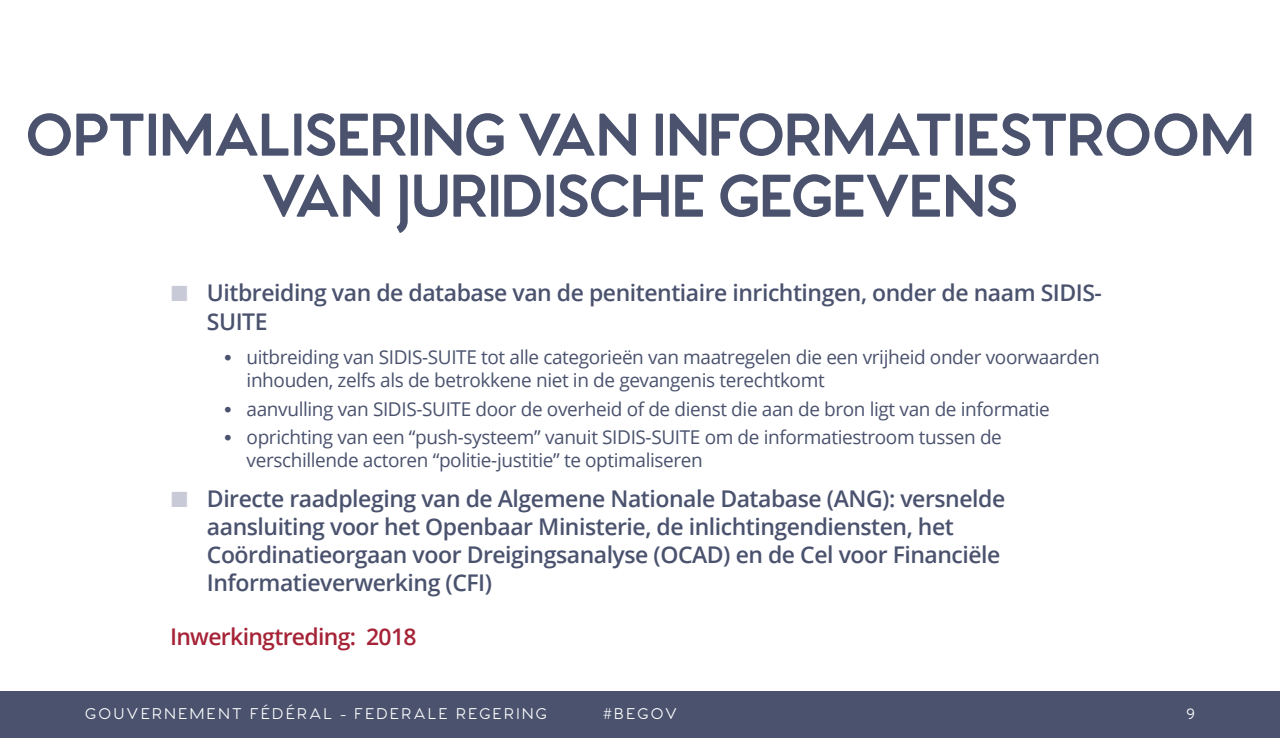
<style>
.page{position:relative;width:1280px;height:738px;background:#fff}
.page>*{position:absolute;margin:0;border:0;box-sizing:border-box;transform-origin:0 0}
.TTITRE{font:700 62px/61px "Venti CF";letter-spacing:-.02em;color:#4a526e;text-align:center}
.t1{font:600 23px/28px "Open Sans";letter-spacing:-.02em;color:#4a526e}
.rouge{font:600 23px "Open Sans";letter-spacing:-.03em;color:#a62337}
.t2{font:19px/23px "Open Sans";letter-spacing:-.02em;color:#4a526e}
.t3{font:500 16px "Venti CF";letter-spacing:.16em;color:#fff}
.s1{font-family:"Venti CF";font-weight:600;font-size:30px}
</style>
<div class="page">
<div style="left:0;top:690px;width:1280px;height:47px;background:#4a526e"></div>
<p class="TTITRE" style="left:25px;top:108px;width:1232px">OPTIMALISERING VAN INFORMATIESTROOM<br>VAN JURIDISCHE GEGEVENS</p>
<p class="t1" style="left:207px;top:278px;width:897px">Uitbreiding van de database van de penitentiaire inrichtingen, onder de naam SIDIS-<br>SUITE</p>
<p class="t2" style="left:247px;top:345px;width:855px;text-indent:-23px"><span class="s1">•</span> uitbreiding van SIDIS-SUITE tot alle categorieën van maatregelen die een vrijheid onder voorwaarden inhouden, zelfs als de betrokkene niet in de gevangenis terechtkomt</p>
<p class="t2" style="left:224px;top:396px;width:827px"><span class="s1">•</span> aanvulling van SIDIS-SUITE door de overheid of de dienst die aan de bron ligt van de informatie</p>
<p class="t2" style="left:247px;top:425px;width:757px;text-indent:-23px"><span class="s1">•</span> oprichting van een “push-systeem” vanuit SIDIS-SUITE om de informatiestroom tussen de verschillende actoren “politie-justitie” te optimaliseren</p>
<p class="t1" style="left:207px;top:483px;width:800px">Directe raadpleging van de Algemene Nationale Database (ANG): versnelde aansluiting voor het Openbaar Ministerie, de inlichtingendiensten, het Coördinatieorgaan voor Dreigingsanalyse (OCAD) en de Cel voor Financiële Informatieverwerking (CFI)</p>
<p class="rouge" style="left:170px;top:620px;width:248px">Inwerkingtreding: 2018</p>
<p class="t3" style="left:85px;top:703px;width:463px">GOUVERNEMENT FÉDÉRAL - FEDERALE REGERING</p>
<p class="t3" style="left:603px;top:703px;width:75px">#BEGOV</p>
<p class="t3" style="left:1186px;top:703px;width:10px">9</p>
</div>
